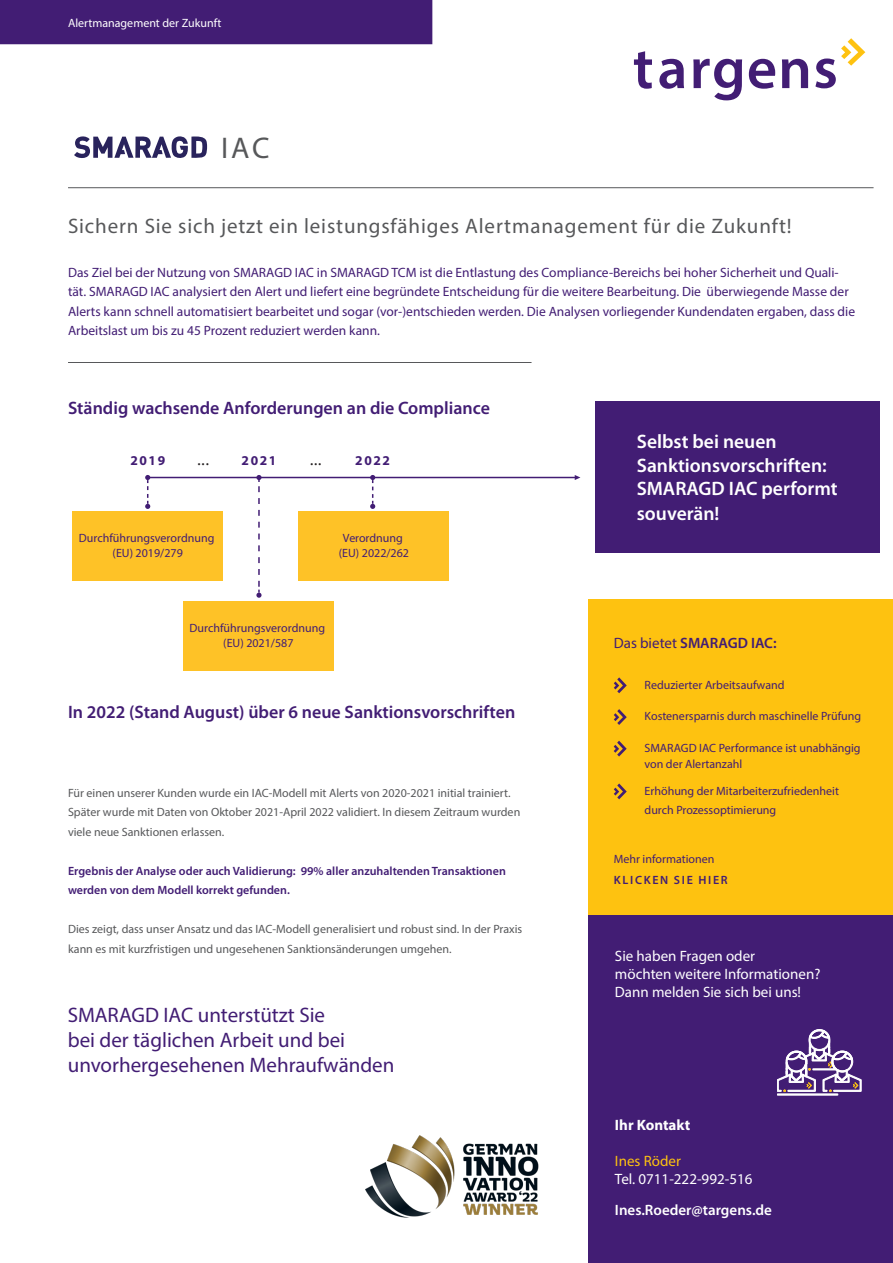
<style>
.page{position:relative;width:893px;height:1263px;background:#fff}
.page>*{position:absolute;margin:0;border:0;box-sizing:border-box;transform-origin:0 0}
.t1{font:30px "Myriad Pro";color:#57585a}
.t2{font:21px/25.2px "Myriad Pro";color:#421d74}
.t3{font:21px "Myriad Pro";letter-spacing:.04em;color:#57585a}
.t4{font:600 19.5px/23.4px "Myriad Pro";color:#fff}
.t5{font:600 18px "Myriad Pro";color:#421d74}
.t6{font:18px "Minion Pro";color:#231f20}
.t7{font:15px/18px "Myriad Pro";color:#fff}
.t8{font:600 15px "Myriad Pro";color:#fff}
.t9{font:600 15px "Myriad Pro";color:#421d74}
.t10{font:700 15px "Myriad Pro";color:#fff}
.t11{font:15px "Myriad Pro";color:#fec210}
.t12{font:13.5px/19.5px "Myriad Pro";color:#421d74}
.t13{font:700 13.5px "Myriad Pro";letter-spacing:.12em;color:#421d74}
.t14{font:12px/19.5px "Myriad Pro";color:#57585a}
.t15{font:12px/14.4px "Myriad Pro";color:#421d74;text-align:center}
.t16{font:600 12px/19.5px "Myriad Pro";color:#421d74}
.t17{font:12px "Myriad Pro";color:#fff}
.t18{font:600 12px "Myriad Pro";letter-spacing:.14em;color:#421d74}
.s1{font-weight:400}
</style>
<div class="page">
<svg style="left:634px;top:51px;width:18px;height:38px"></svg>
<svg style="left:659px;top:59px;width:25px;height:30px"></svg>
<svg style="left:749px;top:59px;width:26px;height:30px"></svg>
<svg style="left:782px;top:59px;width:26px;height:29px"></svg>
<svg style="left:693px;top:59px;width:49px;height:41px"></svg>
<svg style="left:815px;top:38px;width:50px;height:50px"></svg>
<div style="left:0;top:0;width:432px;height:44px;background:#421d74"></div>
<div style="left:589px;top:914px;width:304px;height:349px;background:#421d74"></div>
<div style="left:589px;top:599px;width:304px;height:315px;background:#fec210"></div>
<svg style="left:777px;top:1029px;width:84px;height:67px"></svg>
<svg style="left:614px;top:677px;width:13px;height:16px"></svg>
<svg style="left:614px;top:709px;width:13px;height:16px"></svg>
<svg style="left:614px;top:783px;width:13px;height:16px"></svg>
<svg style="left:614px;top:741px;width:13px;height:15px"></svg>
<hr style="left:68px;top:187px;width:805px;height:1px;background:#57585a">
<hr style="left:68px;top:362px;width:463px;height:1px;background:#57585a">
<svg style="left:74px;top:136px;width:133px;height:22px"></svg>
<div style="left:183px;top:601px;width:151px;height:70px;background:#fec227"></div>
<div style="left:299px;top:511px;width:150px;height:70px;background:#fec227"></div>
<div style="left:595px;top:401px;width:285px;height:151px;background:#421d74"></div>
<div style="left:72px;top:511px;width:151px;height:70px;background:#fec227"></div>
<svg style="left:575px;top:475px;width:5px;height:5px"></svg>
<hr style="left:148px;top:477px;width:427px;height:1px;background:#421d74">
<svg style="left:256px;top:475px;width:6px;height:123px"></svg>
<svg style="left:145px;top:475px;width:5px;height:34px"></svg>
<svg style="left:370px;top:475px;width:5px;height:34px"></svg>
<img style="left:365px;top:1135px;width:174px;height:83px">
<p class="t17" style="left:68px;top:15px;width:155px">Alertmanagement der Zukunft</p>
<h1 class="t1" style="left:221px;top:129px;width:50px">IAC</h1>
<h2 class="t3" style="left:68px;top:213px;width:725px">Sichern Sie sich jetzt ein leistungsfähiges Alertmanagement für die Zukunft!</h2>
<p class="t12" style="left:68px;top:262px;width:789px">Das Ziel bei der Nutzung von SMARAGD IAC in SMARAGD TCM ist die Entlastung des Compliance-Bereichs bei hoher Sicherheit und Quali&shy;tät. SMARAGD IAC analysiert den Alert und liefert eine begründete Entscheidung für die weitere Bearbeitung. Die überwiegende Masse der Alerts kann schnell automatisiert bearbeitet und sogar (vor-)entschieden werden. Die Analysen vorliegender Kundendaten ergaben, dass die Arbeitslast um bis zu 45 Prozent reduziert werden kann.</p>
<h3 class="t5" style="left:68px;top:397px;width:423px">Ständig wachsende Anforderungen an die Compliance</h3>
<p class="t13" style="left:130px;top:452px;width:36px">2019</p>
<p class="t13" style="left:242px;top:452px;width:36px">2021</p>
<p class="t13" style="left:355px;top:452px;width:36px">2022</p>
<h3 class="t6" style="left:197px;top:447px;width:14px">...</h3>
<h3 class="t6" style="left:310px;top:447px;width:14px">...</h3>
<p class="t15" style="left:79px;top:531px;width:137px">Durchführungsverordnung (EU) 2019/279</p>
<p class="t15" style="left:339px;top:531px;width:72px">Verordnung (EU) 2022/262</p>
<p class="t15" style="left:190px;top:621px;width:137px">Durchführungsverordnung (EU) 2021/587</p>
<h3 class="t5" style="left:68px;top:700px;width:449px">In 2022 (Stand August) über 6 neue Sanktionsvorschriften</h3>
<p class="t14" style="left:68px;top:783px;width:454px">Für einen unserer Kunden wurde ein IAC-Modell mit Alerts von 2020-2021 initial trainiert.<br>Später wurde mit Daten von Oktober 2021-April 2022 validiert. In diesem Zeitraum wurden viele neue Sanktionen erlassen.</p>
<p class="t16" style="left:68px;top:861px;width:439px">Ergebnis der Analyse oder auch Validierung: 99% aller anzuhaltenden Transaktionen werden von dem Modell korrekt gefunden.</p>
<p class="t14" style="left:68px;top:919px;width:456px">Dies zeigt, dass unser Ansatz und das IAC-Modell generalisiert und robust sind. In der Praxis kann es mit kurzfristigen und ungesehenen Sanktionsänderungen umgehen.</p>
<h2 class="t2" style="left:68px;top:1002px;width:328px">SMARAGD IAC unterstützt Sie<br>bei der täglichen Arbeit und bei unvorhergesehenen Mehraufwänden</h2>
<h3 class="t4" style="left:637px;top:429px;width:202px">Selbst bei neuen<br>Sanktionsvorschriften:<br>SMARAGD IAC performt</h3>
<h3 class="t4" style="left:637px;top:501px;width:84px">souverän!</h3>
<p class="t9" style="left:614px;top:634px;width:164px"><span class="s1">Das bietet</span> SMARAGD IAC:</p>
<p class="t15" style="left:645px;top:677px;width:141px">Reduzierter Arbeitsaufwand</p>
<p class="t15" style="left:645px;top:709px;width:218px">Kostenersparnis durch maschinelle Prüfung</p>
<p class="t15" style="left:644px;top:739px;width:218px;line-height:16.5px;text-align:left">SMARAGD IAC Performance ist unabhängig von der Alertanzahl</p>
<p class="t15" style="left:645px;top:781px;width:196px;line-height:19.5px;text-align:left">Erhöhung der Mitarbeiterzufriedenheit durch Prozessoptimierung</p>
<p class="t15" style="left:614px;top:852px;width:102px">Mehr informationen</p>
<p class="t18" style="left:614px;top:872px;width:115px">KLICKEN SIE HIER</p>
<p class="t7" style="left:615px;top:946px;width:207px">Sie haben Fragen oder<br>möchten weitere Informationen?<br>Dann melden Sie sich bei uns!</p>
<p class="t10" style="left:615px;top:1115px;width:77px">Ihr Kontakt</p>
<p class="t11" style="left:615px;top:1152px;width:67px">Ines Röder</p>
<p class="t7" style="left:615px;top:1170px;width:139px">Tel. 0711-222-992-516</p>
<p class="t8" style="left:615px;top:1200px;width:159px">Ines.Roeder@targens.de</p>
</div>
